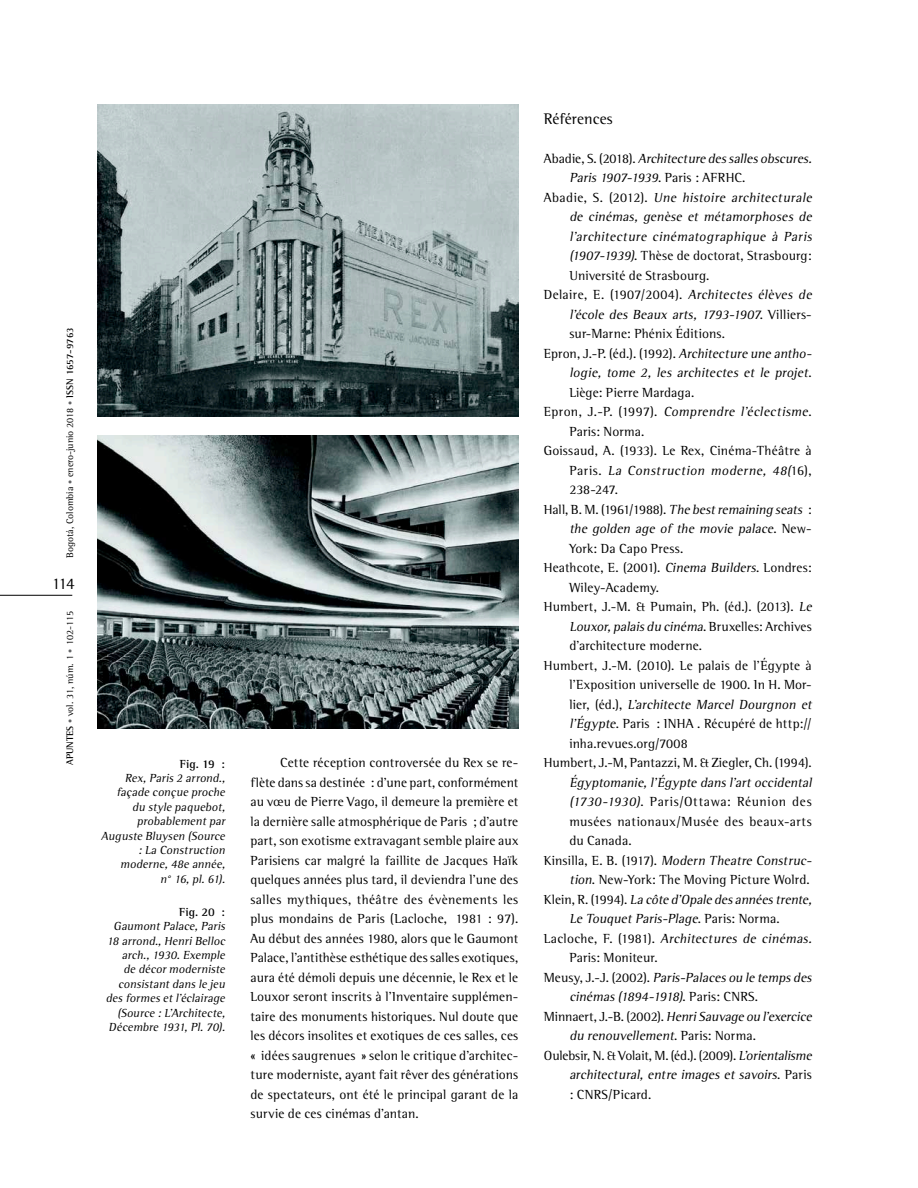
<style>
.page{position:relative;width:918px;height:1188px;background:#fff}
.page>*{position:absolute;margin:0;border:0;box-sizing:border-box;transform-origin:0 0}
.t1{font:16.5px "Agfa Rotis Semi Serif";color:#000}
.Subtitulo{font:15.75px "Agfa Rotis Semi Serif";letter-spacing:.01em;color:#000}
.Bibliografia{font:13.5px/19.5px "Agfa Rotis Semi Serif";letter-spacing:.015em;color:#000}
.Body_Text{font:13.5px/19.5px "Agfa Rotis Semi Serif";letter-spacing:.01em;color:#000;text-align:justify}
.Bibliografia-2{font:italic 13.5px/19.5px "Agfa Rotis Semi Serif";letter-spacing:.015em;color:#000}
.Pie_de_Foto_Texto{font:italic 12px/14.4px "Agfa Rotis Semi Serif";letter-spacing:.02em;color:#000;text-align:right}
.Pie_de_Foto_Subtítul{font:700 12px "Agfa Rotis Semi Serif";color:#000}
.t2{font:9.75px "Agfa Rotis Semi Serif";color:#000}
.s1{font-size:8.25px;color:#636466}
.s2{font-weight:700}
.s3{font-style:normal}
.s4{font-style:italic}
</style>
<div class="page">
<hr style="left:0;top:595px;width:72px;height:1px;background:#000">
<img style="left:98px;top:104px;width:420px;height:312px">
<img style="left:98px;top:436px;width:420px;height:292px">
<p class="t2" style="left:64px;top:558px;width:232px;rotate:-90deg">Bogotá, Colombia <span class="s1">•</span> enero-junio 2018 <span class="s1">•</span> <span class="s2">ISSN 1657-9763</span></p>
<p class="t1" style="left:52px;top:574px;width:24px">114</p>
<p class="t2" style="left:64px;top:765px;width:155px;rotate:-90deg"><span class="s2">APUNTES</span> <span class="s1">•</span> vol. 31, núm. 1 <span class="s1">•</span> 102-115</p>
<p class="Pie_de_Foto_Subtítul" style="left:180px;top:756px;width:47px">Fig. 19 :</p>
<p class="Pie_de_Foto_Texto" style="left:101px;top:771px;width:128px">Rex,Paris2 arrond., façade conçue proche du style paquebot, probablementpar<br>Auguste Bluysen (Source :La Construction moderne,48e année,<br>n° 16,pl.61).</p>
<p class="Pie_de_Foto_Subtítul" style="left:179px;top:905px;width:47px">Fig. 20 :</p>
<p class="Pie_de_Foto_Texto" style="left:106px;top:919px;width:123px">GaumontPalace,Paris<br>18 arrond.,HenriBelloc arch.,1930.Exemple de décormoderniste consistantdansle jeu desformesetl’éclairage (Source :L’Architecte,<br>Décembre 1931,Pl.70).</p>
<p class="Body_Text" style="left:250px;top:753px;width:269px;text-indent:30px">Cette réception controversée du Rex se re&shy;flète dans sa destinée : d’une part, conformément au vœu de Pierre Vago, il demeure la première et la dernière salle atmosphérique de Paris ; d’autre part, son exotisme extravagant semble plaire aux Parisiens car malgré la faillite de Jacques Haïk quelques années plus tard, il deviendra l’une des salles mythiques, théâtre des évènements les plus mondains de Paris (Lacloche, 1981 : 97).<br>Au début des années 1980, alors que le Gaumont Palace, l’antithèse esthétique des salles exotiques, aura été démoli depuis une décennie, le Rex et le Louxor seront inscrits à l’Inventaire supplémen&shy;taire des monuments historiques. Nul doute que les décors insolites et exotiques de ces salles, ces « idées saugrenues » selon le critique d’architec&shy;ture moderniste, ayant fait rêver des générations de spectateurs, ont été le principal garant de la survie de ces cinémas d’antan.</p>
<p class="Subtitulo" style="left:544px;top:109px;width:70px">Références</p>
<p class="Bibliografia-2" style="left:569px;top:148px;width:247px;text-indent:-26px"><span class="s3">Ab a d i e , S . ( 2 018 ) .</span> Architecture dessallesobscures.<br>Paris1907-1939<span class="s3">. P a r i s : AF RH C .</span></p>
<p class="Bibliografia-2" style="left:569px;top:187px;width:247px;text-indent:-26px"><span class="s3">Ab a d i e , S . ( 2 012 ) .</span> Une histoire architecturale de cinémas, genèse et métamorphoses de l’architecture cinématographique à Paris (1907-1939)<span class="s3">. Thèse de doctorat, Strasbourg:<br>Université de Strasbourg.</span></p>
<p class="Bibliografia" style="left:569px;top:285px;width:247px;text-indent:-26px">Delaire, E. (1907/2004). <span class="s4">Architectes élèves de l’école des Beaux arts, 1793-1907</span>. Vi l l i e r s - sur-Marne: Phénix Éditions.</p>
<p class="Bibliografia-2" style="left:569px;top:343px;width:247px;text-indent:-26px"><span class="s3">Epron, J.-P. (éd.). (1992).</span> Architecture une antho&shy;logie, tome 2, les architectes et le projet<span class="s3">.<br>Liège: Pierre Mardaga.</span></p>
<p class="Bibliografia" style="left:569px;top:402px;width:244px;text-indent:-26px">E p r o n , J . - P. (19 9 7 ) . <span class="s4">Comprendre l’éclectisme</span>.<br>Paris: Norma.</p>
<p class="Bibliografia" style="left:569px;top:441px;width:244px;text-align:justify;text-indent:-26px">Goissaud, A. (1933). Le Rex, Cinéma-Théâtre à P a r i s . <span class="s4">La Construction moderne, 48(</span>16 ) , 238-247.</p>
<p class="Bibliografia-2" style="left:569px;top:499px;width:244px;text-align:justify;text-indent:-26px"><span class="s3">Hall, B. M. (1961/1988).</span> The bestremaining seats <span class="s3">: </span>the golden age of the movie palace<span class="s3">. N e w - York: Da Capo Press.</span></p>
<p class="Bibliografia" style="left:569px;top:558px;width:244px;text-indent:-26px">Heathcote, E. (2001). <span class="s4">Cinema Builders</span>. Londres:<br>Wiley-Academy.</p>
<p class="Bibliografia" style="left:569px;top:597px;width:247px;text-indent:-26px">Humbert, J.-M. &amp; Pumain, Ph. (éd.). (2013). <span class="s4">Le<br>Louxor,palaisdu cinéma</span>. B r u xel l e s : Ar ch i ve s d’architecture moderne.</p>
<p class="Bibliografia" style="left:569px;top:655px;width:247px;text-indent:-26px">Humbert, J.-M. (2010). Le palais de l’Égypte à l’Exposition universelle de 1900. In H. Mor&shy;l i e r , ( é d . ) , <span class="s4">L’architecte Marcel Dourgnon et l’Égypte</span>. Paris : INHA . Récupéré de http:// inha.revues.org/7008</p>
<p class="Bibliografia" style="left:569px;top:753px;width:247px;text-indent:-26px">Humbert, J.-M, Pantazzi, M. &amp; Ziegler, Ch. (1994).<br><span class="s4">Égyptomanie,l’Égypte dansl’artoccidental (1730-1930)</span>. Paris/Ottawa: Réunion des musées nationaux/Musée des beaux-arts du Canada.</p>
<p class="Bibliografia" style="left:569px;top:850px;width:247px;text-indent:-26px">Ki n si l l a , E . B . (1917) . <span class="s4">Modern Theatre Construc&shy;tion</span>. New-York: The Moving Picture Wolrd.</p>
<p class="Bibliografia-2" style="left:569px;top:889px;width:247px;text-indent:-26px"><span class="s3">K l e i n , R . (19 9 4) .</span> La côte d’Opale desannéestrente,<br>Le TouquetParis-Plage<span class="s3">. P a r i s : N o r m a .</span></p>
<p class="Bibliografia" style="left:569px;top:928px;width:247px;text-indent:-26px">L a cl o ch e , F. (19 81) . <span class="s4">Architectures de cinémas.<br></span>Paris: Moniteur.</p>
<p class="Bibliografia-2" style="left:569px;top:967px;width:247px;text-indent:-26px"><span class="s3">M e u sy, J . - J . ( 2 0 0 2 ) .</span> Paris-Palacesou le tempsdes cinémas(1894-1918)<span class="s3">. P a ri s : CN R S .</span></p>
<p class="Bibliografia-2" style="left:569px;top:1006px;width:247px;text-indent:-26px"><span class="s3">Minnaert, J.-B. (2002).</span> HenriSauvage ou l’exercice du renouvellement<span class="s3">. P a r i s : N o r m a .</span></p>
<p class="Bibliografia" style="left:569px;top:1045px;width:247px;text-indent:-26px">Oulebsir, N. &amp; Volait, M. (éd.). (2009). <span class="s4">L’orientalisme architectural, entre images et savoirs</span>. P a r i s : CNRS/Picard.</p>
</div>
